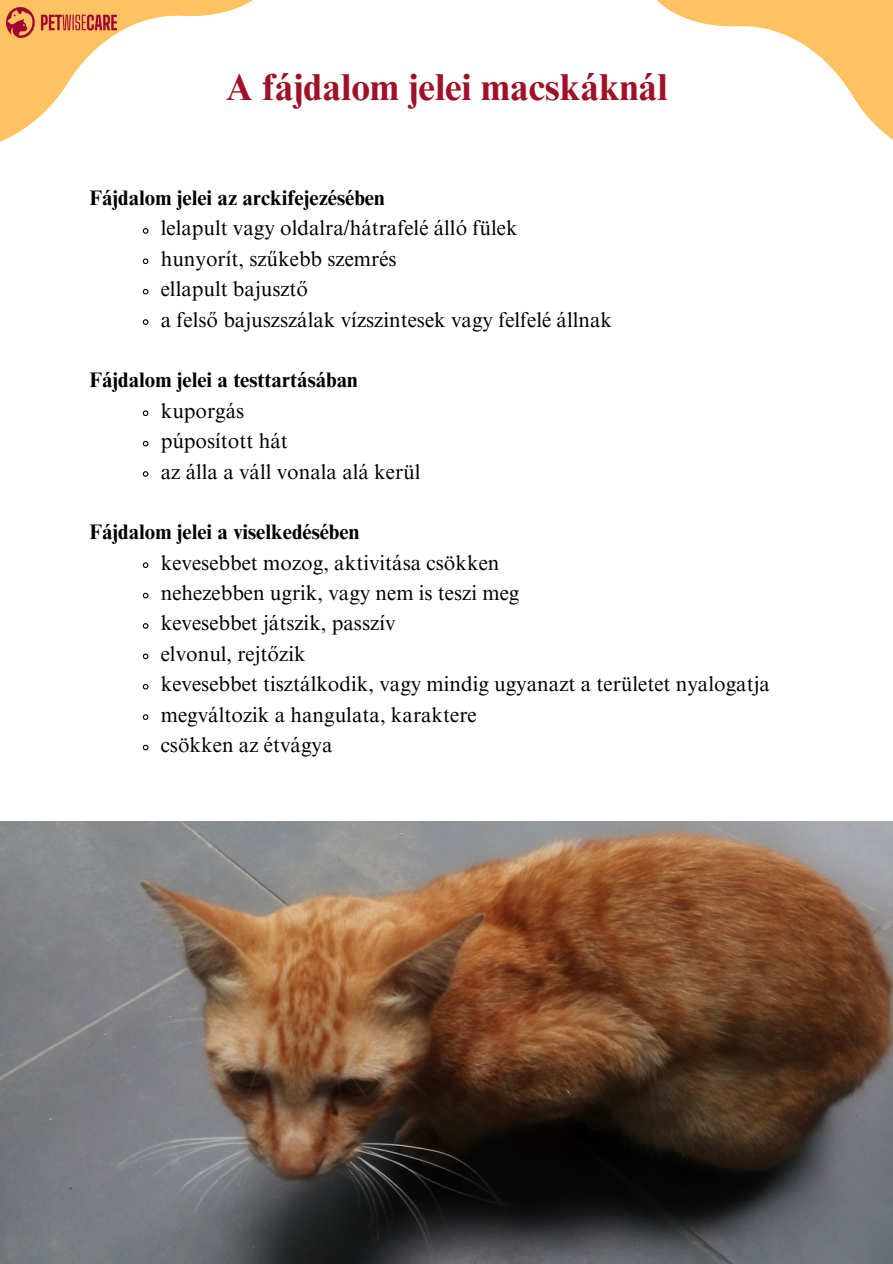
<style>
.page{position:relative;width:893px;height:1264px;background:#fff}
.page>*{position:absolute;margin:0;border:0;box-sizing:border-box;transform-origin:0 0}
.t1{font:700 37.5px "Times NRMT Pro";color:#9e1127}
.t2{font:21px "Times NRMT Pro";color:#000}
.t3{font:700 21px "Times NRMT Pro";color:#000}
</style>
<div class="page">
<svg style="left:142px;top:258px;width:7px;height:7px"></svg>
<svg style="left:142px;top:288px;width:7px;height:7px"></svg>
<svg style="left:142px;top:319px;width:7px;height:6px"></svg>
<svg style="left:142px;top:410px;width:7px;height:6px"></svg>
<svg style="left:142px;top:440px;width:7px;height:7px"></svg>
<svg style="left:142px;top:471px;width:7px;height:6px"></svg>
<svg style="left:142px;top:562px;width:7px;height:6px"></svg>
<svg style="left:142px;top:592px;width:7px;height:7px"></svg>
<svg style="left:142px;top:623px;width:7px;height:6px"></svg>
<svg style="left:142px;top:653px;width:7px;height:7px"></svg>
<svg style="left:142px;top:683px;width:7px;height:7px"></svg>
<svg style="left:142px;top:714px;width:7px;height:6px"></svg>
<svg style="left:142px;top:744px;width:7px;height:7px"></svg>
<svg style="left:0;top:0;width:253px;height:234px"></svg>
<svg style="left:657px;top:0;width:235px;height:139px"></svg>
<img style="left:6px;top:8px;width:111px;height:29px">
<img style="left:0;top:822px;width:892px;height:441px">
<p class="t1" style="left:226px;top:73px;width:443px">A fájdalom jelei macskáknál</p>
<p class="t3" style="left:89px;top:190px;width:297px">Fájdalom jelei az arckifejezésében</p>
<p class="t2" style="left:161px;top:220px;width:358px">lelapult vagy oldalra/hátrafelé álló fülek</p>
<p class="t2" style="left:161px;top:251px;width:237px">hunyorít, szűkebb szemrés</p>
<h1 class="t2" style="left:161px;top:281px;width:149px">ellapult bajusztő</h1>
<h2 class="t2" style="left:161px;top:311px;width:453px">a felső bajuszszálak vízszintesek vagy felfelé állnak</h2>
<p class="t3" style="left:89px;top:372px;width:270px">Fájdalom jelei a testtartásában</p>
<p class="t2" style="left:161px;top:402px;width:85px">kuporgás</p>
<p class="t2" style="left:161px;top:433px;width:128px">púposított hát</p>
<p class="t2" style="left:161px;top:463px;width:261px">az álla a váll vonala alá kerül</p>
<h2 class="t3" style="left:89px;top:524px;width:271px">Fájdalom jelei a viselkedésében</h2>
<p class="t2" style="left:161px;top:554px;width:340px">kevesebbet mozog, aktivitása csökken</p>
<p class="t2" style="left:161px;top:585px;width:360px">nehezebben ugrik, vagy nem is teszi meg</p>
<p class="t2" style="left:161px;top:615px;width:236px">kevesebbet játszik, passzív</p>
<h2 class="t2" style="left:161px;top:645px;width:146px">elvonul, rejtőzik</h2>
<p class="t2" style="left:161px;top:676px;width:610px">kevesebbet tisztálkodik, vagy mindig ugyanazt a területet nyalogatja</p>
<p class="t2" style="left:161px;top:706px;width:317px">megváltozik a hangulata, karaktere</p>
<p class="t2" style="left:161px;top:737px;width:173px">csökken az étvágya</p>
</div>
